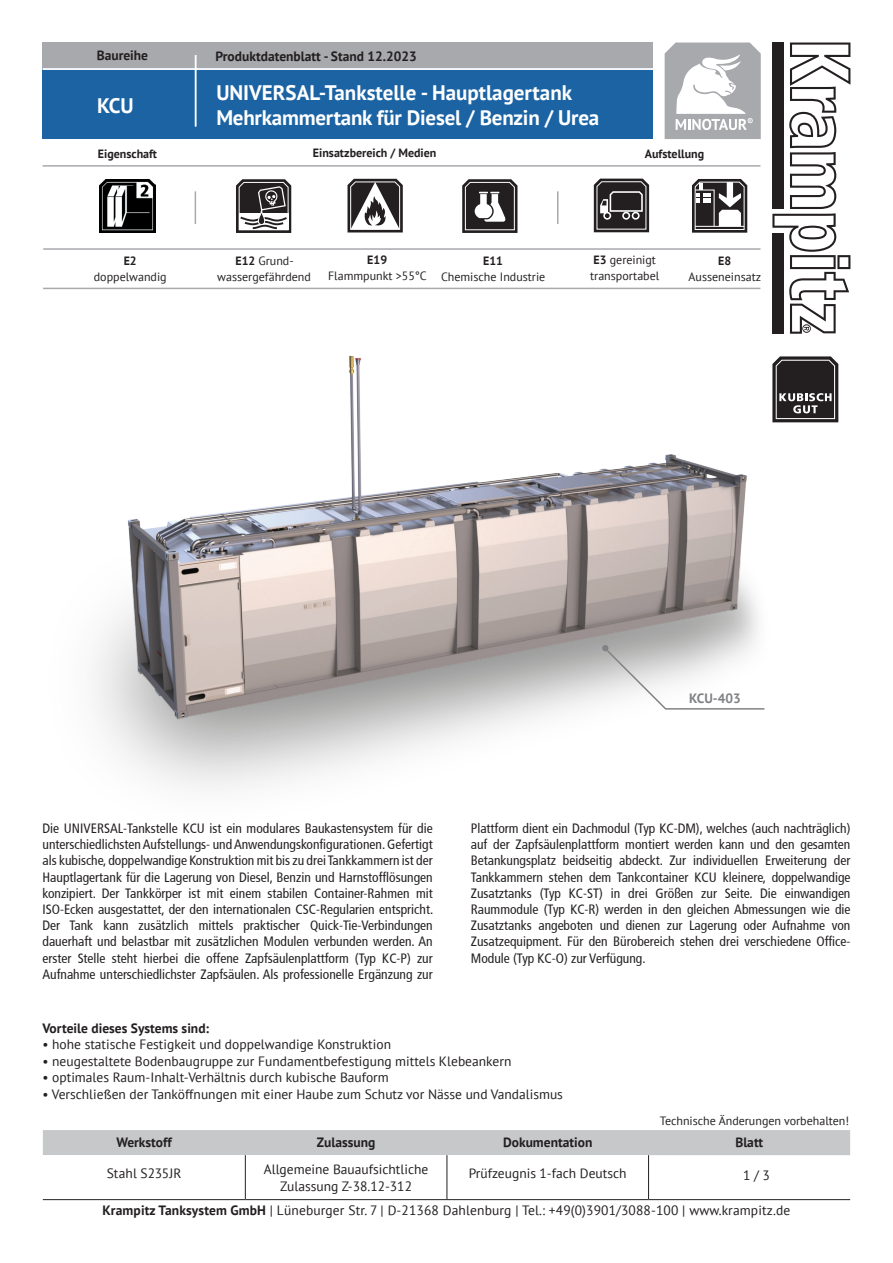
<style>
.page{position:relative;width:893px;height:1263px;background:#fff}
.page>*{position:absolute;margin:0;border:0;box-sizing:border-box;transform-origin:0 0}
.t1{font:700 21px/25.2px "PT Sans";letter-spacing:-.005em;color:#fff}
.t2{font:condensed 13.5px/16.2px "Frutiger";color:#231f20;text-align:justify}
.t3{font:13.5px/16.5px "PT Sans";color:#231f20;text-align:center}
.t4{font:700 13.5px "PT Sans";color:#231f20}
.t5{font:700 13.5px "PT Sans";color:#808285}
.t6{font:12px/16.2px "PT Sans";color:#231f20}
.t7{font:700 12px "PT Sans";color:#231f20}
.s1{font-weight:700}
</style>
<div class="page">
<hr style="left:43px;top:248px;width:717px;height:2px;background:#a8a9ad">
<hr style="left:43px;top:288px;width:717px;height:1px;background:#a8a9ad">
<hr style="left:43px;top:165px;width:717px;height:2px;background:#a8a9ad">
<hr style="left:557px;top:191px;width:1px;height:33px;background:#a8a9ad">
<hr style="left:195px;top:191px;width:1px;height:33px;background:#a8a9ad">
<svg style="left:236px;top:179px;width:55px;height:54px"></svg>
<img style="left:100px;top:179px;width:55px;height:54px">
<svg style="left:692px;top:179px;width:55px;height:54px"></svg>
<svg style="left:347px;top:179px;width:56px;height:53px"></svg>
<svg style="left:594px;top:179px;width:55px;height:53px;background:#4c4949"></svg>
<svg style="left:462px;top:179px;width:55px;height:54px"></svg>
<svg style="left:665px;top:43px;width:96px;height:96px"></svg>
<div style="left:43px;top:43px;width:610px;height:26px;background:#a8a9ad"></div>
<div style="left:43px;top:68px;width:610px;height:71px;background:#1b63a3"></div>
<svg style="left:772px;top:43px;width:78px;height:248px"></svg>
<img style="left:94px;top:291px;width:755px;height:498px">
<svg style="left:772px;top:356px;width:66px;height:66px;background:#444142"></svg>
<hr style="left:43px;top:68px;width:611px;height:2px;background:#fff">
<hr style="left:195px;top:55px;width:1px;height:71px;background:#fff">
<svg style="left:43px;top:1130px;width:807px;height:69px"></svg>
<hr style="left:43px;top:1199px;width:202px;height:1px;background:#231f20">
<hr style="left:245px;top:1155px;width:1px;height:44px;background:#231f20">
<hr style="left:245px;top:1199px;width:202px;height:1px;background:#231f20">
<hr style="left:447px;top:1155px;width:1px;height:44px;background:#231f20">
<hr style="left:447px;top:1199px;width:202px;height:1px;background:#231f20">
<hr style="left:648px;top:1155px;width:1px;height:44px;background:#231f20">
<hr style="left:649px;top:1199px;width:201px;height:1px;background:#231f20">
<svg style="left:602px;top:645px;width:164px;height:65px"></svg>
<p class="t4" style="left:97px;top:47px;width:53px">Baureihe</p>
<p class="t4" style="left:216px;top:47px;width:203px">Produktdatenblatt - Stand 12.2023</p>
<h1 class="t1" style="left:97px;top:92px;width:38px">KCU</h1>
<h1 class="t1" style="left:216px;top:80px;width:384px">UNIVERSAL-Tankstelle - Hauptlagertank<br>Mehrkammertank für Diesel / Benzin / Urea</h1>
<p class="t7" style="left:98px;top:146px;width:61px">Eigenschaft</p>
<p class="t7" style="left:313px;top:145px;width:125px">Einsatzbereich / Medien</p>
<p class="t7" style="left:645px;top:145px;width:61px">Aufstellung</p>
<p class="t7" style="left:124px;top:253px;width:15px">E2</p>
<p class="t6" style="left:94px;top:269px;width:74px">doppelwandig</p>
<p class="t7" style="left:367px;top:252px;width:21px">E19</p>
<p class="t6" style="left:328px;top:268px;width:100px">Flammpunkt &gt;55°C</p>
<p class="t6" style="left:590px;top:252px;width:71px"><span class="s1">E3</span> gereinigt transportabel</p>
<p class="t6" style="left:217px;top:252px;width:95px;text-align:center"><span class="s1">E12</span> Grund&shy;wassergefährdend</p>
<p class="t7" style="left:718px;top:253px;width:15px">E8</p>
<p class="t7" style="left:483px;top:253px;width:21px">E11</p>
<p class="t6" style="left:441px;top:268px;width:106px">Chemische Industrie</p>
<p class="t6" style="left:689px;top:269px;width:74px">Ausseneinsatz</p>
<p class="t5" style="left:689px;top:689px;width:53px">KCU-403</p>
<p class="t2" style="left:43px;top:820px;width:392px">Die UNIVERSAL-Tankstelle KCU ist ein modulares Baukastensystem für die unterschiedlichsten Aufstellungs- und Anwendungskonfigurationen. Gefertigt als kubische, doppelwandige Konstruktion mit bis zu drei Tankkammern ist der Hauptlagertank für die Lagerung von Diesel, Benzin und Harnstofflösungen konzipiert. Der Tankkörper ist mit einem stabilen Container-Rahmen mit ISO-Ecken ausgestattet, der den internationalen CSC-Regularien entspricht.<br>Der Tank kann zusätzlich mittels praktischer Quick-Tie-Verbindungen dauerhaft und belastbar mit zusätzlichen Modulen verbunden werden. An erster Stelle steht hierbei die offene Zapfsäulenplattform (Typ KC-P) zur Aufnahme unterschiedlichster Zapfsäulen. Als professionelle Ergänzung zur</p>
<p class="t2" style="left:471px;top:820px;width:381px">Plattform dient ein Dachmodul (Typ KC-DM), welches (auch nachträglich) auf der Zapfsäulenplattform montiert werden kann und den gesamten Betankungsplatz beidseitig abdeckt. Zur individuellen Erweiterung der Tankkammern stehen dem Tankcontainer KCU kleinere, doppelwandige Zusatztanks (Typ KC-ST) in drei Größen zur Seite. Die einwandigen Raummodule (Typ KC-R) werden in den gleichen Abmessungen wie die Zusatztanks angeboten und dienen zur Lagerung oder Aufnahme von Zusatzequipment. Für den Bürobereich stehen drei verschiedene Office-Module (Typ KC-O) zur Verfügung.</p>
<p class="t4" style="left:43px;top:1019px;width:168px">Vorteile dieses Systems sind:</p>
<p class="t3" style="left:43px;top:1036px;width:350px">• hohe statische Festigkeit und doppelwandige Konstruktion</p>
<p class="t3" style="left:43px;top:1052px;width:470px">• neugestaltete Bodenbaugruppe zur Fundamentbefestigung mittels Klebeankern</p>
<p class="t3" style="left:43px;top:1069px;width:348px">• optimales Raum-Inhalt-Verhältnis durch kubische Bauform</p>
<p class="t3" style="left:43px;top:1085px;width:522px">• Verschließen der Tanköffnungen mit einer Haube zum Schutz vor Nässe und Vandalismus</p>
<p class="t6" style="left:660px;top:1112px;width:191px">Technische Änderungen vorbehalten!</p>
<p class="t4" style="left:116px;top:1133px;width:57px">Werkstoff</p>
<p class="t4" style="left:317px;top:1133px;width:60px">Zulassung</p>
<p class="t4" style="left:503px;top:1133px;width:91px">Dokumentation</p>
<p class="t4" style="left:735px;top:1133px;width:29px">Blatt</p>
<p class="t3" style="left:107px;top:1165px;width:76px">Stahl S235JR</p>
<p class="t3" style="left:264px;top:1161px;width:166px">Allgemeine Bauaufsichtliche<br>Zulassung Z-38.12-312</p>
<p class="t3" style="left:469px;top:1165px;width:159px">Prüfzeugnis 1-fach Deutsch</p>
<p class="t3" style="left:743px;top:1167px;width:28px">1 / 3</p>
<p class="t3" style="left:103px;top:1202px;width:689px"><span class="s1">Krampitz Tanksystem GmbH</span> | Lüneburger Str. 7 | D-21368 Dahlenburg | Tel.: +49(0)3901/3088-100 | www.krampitz.de</p>
</div>
